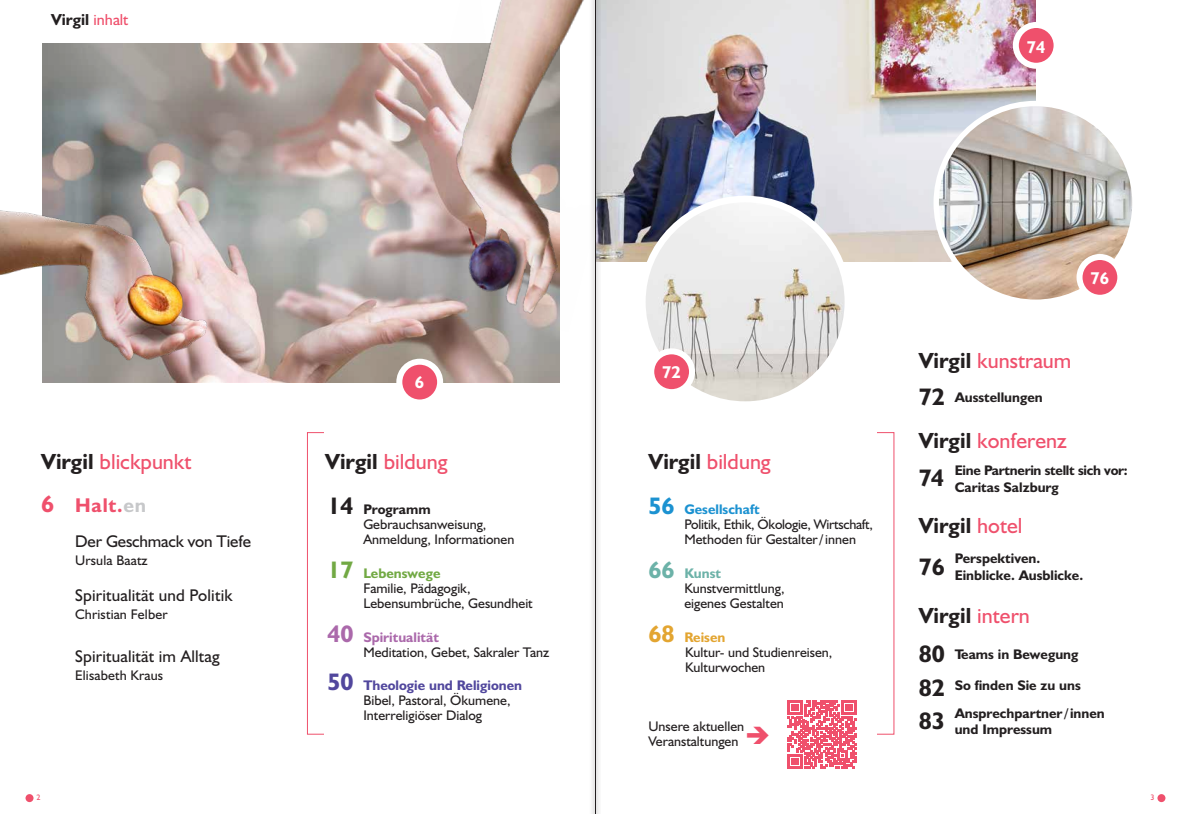
<style>
.page{position:relative;width:1191px;height:814px;background:#fff}
.page>*{position:absolute;margin:0;border:0;box-sizing:border-box;transform-origin:0 0}
.t1{font:700 24px "Humanist 521";color:#231f20}
.t2{font:22px "Humanist 521";color:#ef506c}
.t3{font:700 22px "Humanist 521";color:#231f20}
.t4{font:700 20px "Humanist 521";letter-spacing:.04em;color:#ef506c}
.t5{font:700 17.2px "Humanist 521";color:#fff}
.t6{font:17px "Humanist 521";letter-spacing:.01em;color:#231f20}
.t7{font:17px "Humanist 521";letter-spacing:-.01em;color:#231f20}
.t8{font:700 16px "Humanist 521";color:#231f20}
.t9{font:14px/15px "Humanist 521";color:#231f20}
.t10{font:700 14px/16.8px "Humanist 521";color:#231f20}
.t11{font:14px/15px "Humanist 521";letter-spacing:-.02em;color:#231f20}
.t12{font:700 14px/16.8px "Humanist 521";letter-spacing:-.02em;color:#231f20}
.t13{font:8px "Humanist 521";color:#ef506c}
.s1{font-weight:400;color:#ef506c}
.s2{font-weight:700;color:#231f20}
.s3{font-size:24px}
.s4{color:#c7c8ca}
.s5{font-weight:700;font-size:24px}
.s6{font-weight:700}
.s7{font-weight:700;font-size:24px;color:#72a944}
.s8{font-weight:700;color:#72a944}
.s9{font-weight:700;font-size:24px;color:#ab69ab}
.s10{font-weight:700;color:#ab69ab}
.s11{font-weight:700;font-size:24px;color:#51479d}
.s12{font-weight:700;color:#51479d}
.s13{font-weight:700;font-size:24px;color:#1c92d1}
.s14{font-weight:700;color:#1c92d1}
.s15{font-weight:700;font-size:24px;color:#6cb2a8}
.s16{font-weight:700;color:#6cb2a8}
.s17{font-weight:700;font-size:24px;color:#e3a531}
.s18{font-weight:700;color:#e3a531}
.s19{color:#ef506c}
</style>
<div class="page">
<img style="left:651px;top:0;width:384px;height:262px">
<img style="left:642px;top:199px;width:206px;height:205px;border-radius:103px">
<div style="left:639px;top:196px;width:212px;height:212px;border:7px solid #fff;border-radius:50%"></div>
<img style="left:936px;top:103px;width:198px;height:199px;border-radius:99px">
<div style="left:933px;top:101px;width:204px;height:204px;border:5px solid #fff;border-radius:50%"></div>
<img style="left:43px;top:43px;width:516px;height:339px">
<img style="left:0;top:178px;width:244px;height:205px">
<svg style="left:787px;top:700px;width:69px;height:68px"></svg>
<div style="left:651px;top:351px;width:41px;height:41px;background:#ef506c;border-radius:50%"></div>
<div style="left:648px;top:348px;width:47px;height:47px;border:6px solid #fff;border-radius:50%"></div>
<div style="left:1079px;top:257px;width:41px;height:41px;background:#ef506c;border-radius:50%"></div>
<div style="left:1076px;top:254px;width:47px;height:47px;border:6px solid #fff;border-radius:50%"></div>
<svg style="left:1015px;top:25px;width:41px;height:41px"></svg>
<div style="left:1012px;top:22px;width:47px;height:47px;border:6px solid #fff;border-radius:50%"></div>
<div style="left:399px;top:362px;width:41px;height:40px;background:#ef506c;border-radius:50%"></div>
<div style="left:396px;top:359px;width:47px;height:46px;border:6px solid #fff;border-radius:50%"></div>
<img style="left:388px;top:0;width:263px;height:333px">
<div style="left:26px;top:794px;width:8px;height:8px;background:#ef506c;border-radius:50%"></div>
<div style="left:1157px;top:794px;width:8px;height:8px;background:#ef506c;border-radius:50%"></div>
<div style="left:589px;top:0;width:12px;height:814px;background:#231f20;opacity:.75"></div>
<hr style="left:595px;top:0;width:1px;height:814px;background:#231f20">
<p class="t8" style="left:51px;top:10px;width:79px">Virgil <span class="s1">inhalt</span></p>
<h2 class="t2" style="left:41px;top:448px;width:152px"><span class="s2">Virgil</span> blickpunkt</h2>
<h3 class="t4" style="left:41px;top:493px;width:107px"><span class="s3">6</span> Halt.<span class="s4">en</span></h3>
<p class="t7" style="left:75px;top:530px;width:177px">Der Geschmack von Tiefe</p>
<p class="t9" style="left:75px;top:552px;width:74px">Ursula Baatz</p>
<p class="t6" style="left:75px;top:585px;width:159px">Spiritualität und Politik</p>
<p class="t9" style="left:75px;top:606px;width:94px">Christian Felber</p>
<p class="t6" style="left:75px;top:645px;width:146px">Spiritualität im Alltag</p>
<p class="t9" style="left:75px;top:667px;width:90px">Elisabeth Kraus</p>
<p class="t5" style="left:415px;top:371px;width:11px">6</p>
<h2 class="t2" style="left:325px;top:448px;width:124px"><span class="s2">Virgil</span> bildung</h2>
<p class="t9" style="left:363px;top:502px;width:152px;text-indent:-36px"><span class="s5">14</span> <span class="s6">Programm<br></span>Gebrauchsanweisung,<br>Anmeldung, Informationen</p>
<p class="t9" style="left:363px;top:565px;width:171px;text-indent:-36px"><span class="s7">17</span> <span class="s8">Lebenswege<br></span>Familie, Pädagogik,<br>Lebensumbrüche, Gesundheit</p>
<p class="t9" style="left:363px;top:629px;width:187px;text-indent:-36px"><span class="s9">40</span> <span class="s10">Spiritualität<br></span>Meditation, Gebet, Sakraler Tanz</p>
<p class="t9" style="left:363px;top:677px;width:160px;text-indent:-36px"><span class="s11">50</span> <span class="s12">Theologie und Religionen<br></span>Bibel, Pastoral, Ökumene,<br>Interreligiöser Dialog</p>
<p class="t5" style="left:1026px;top:36px;width:20px">74</p>
<p class="t5" style="left:662px;top:362px;width:20px">72</p>
<h2 class="t2" style="left:648px;top:448px;width:124px"><span class="s2">Virgil</span> bildung</h2>
<p class="t11" style="left:684px;top:502px;width:190px;text-indent:-36px"><span class="s13">56</span> <span class="s14">Gesellschaft<br></span>Politik, Ethik, Ökologie, Wirtschaft,<br>Methoden für Gestalter/innen</p>
<p class="t9" style="left:684px;top:565px;width:102px;text-indent:-36px"><span class="s15">66</span> <span class="s16">Kunst<br></span>Kunstvermittlung, eigenes Gestalten</p>
<p class="t9" style="left:685px;top:629px;width:149px;text-indent:-37px"><span class="s17">68</span> <span class="s18">Reisen<br></span>Kultur- und Studienreisen,<br>Kulturwochen</p>
<p class="t9" style="left:648px;top:718px;width:124px">Unsere aktuellen<br>Veranstaltungen <span class="s19">➔</span></p>
<p class="t5" style="left:1090px;top:267px;width:20px">76</p>
<h2 class="t2" style="left:918px;top:347px;width:154px"><span class="s2">Virgil</span> kunstraum</h2>
<p class="t10" style="left:918px;top:388px;width:126px"><span class="s3">72</span> Ausstellungen</p>
<h2 class="t2" style="left:918px;top:426px;width:150px"><span class="s2">Virgil</span> konferenz</h2>
<h1 class="t1" style="left:918px;top:463px;width:27px">74</h1>
<p class="t12" style="left:954px;top:462px;width:175px">Eine Partnerin stellt sich vor:<br>Caritas Salzburg</p>
<h2 class="t3" style="left:918px;top:511px;width:105px">Virgil <span class="s1">hotel</span></h2>
<h1 class="t1" style="left:918px;top:552px;width:28px">76</h1>
<p class="t10" style="left:954px;top:550px;width:130px">Perspektiven.<br>Einblicke. Ausblicke.</p>
<h2 class="t3" style="left:918px;top:601px;width:113px">Virgil <span class="s1">intern</span></h2>
<p class="t10" style="left:918px;top:645px;width:161px"><span class="s3">80</span> Teams in Bewegung</p>
<p class="t10" style="left:918px;top:676px;width:164px"><span class="s3">82</span> So finden Sie zu uns</p>
<h1 class="t1" style="left:918px;top:705px;width:28px">83</h1>
<p class="t10" style="left:954px;top:704px;width:152px">Ansprechpartner /innen und Impressum</p>
<p class="t13" style="left:36px;top:792px;width:6px">2</p>
<p class="t13" style="left:1150px;top:792px;width:6px">3</p>
</div>
